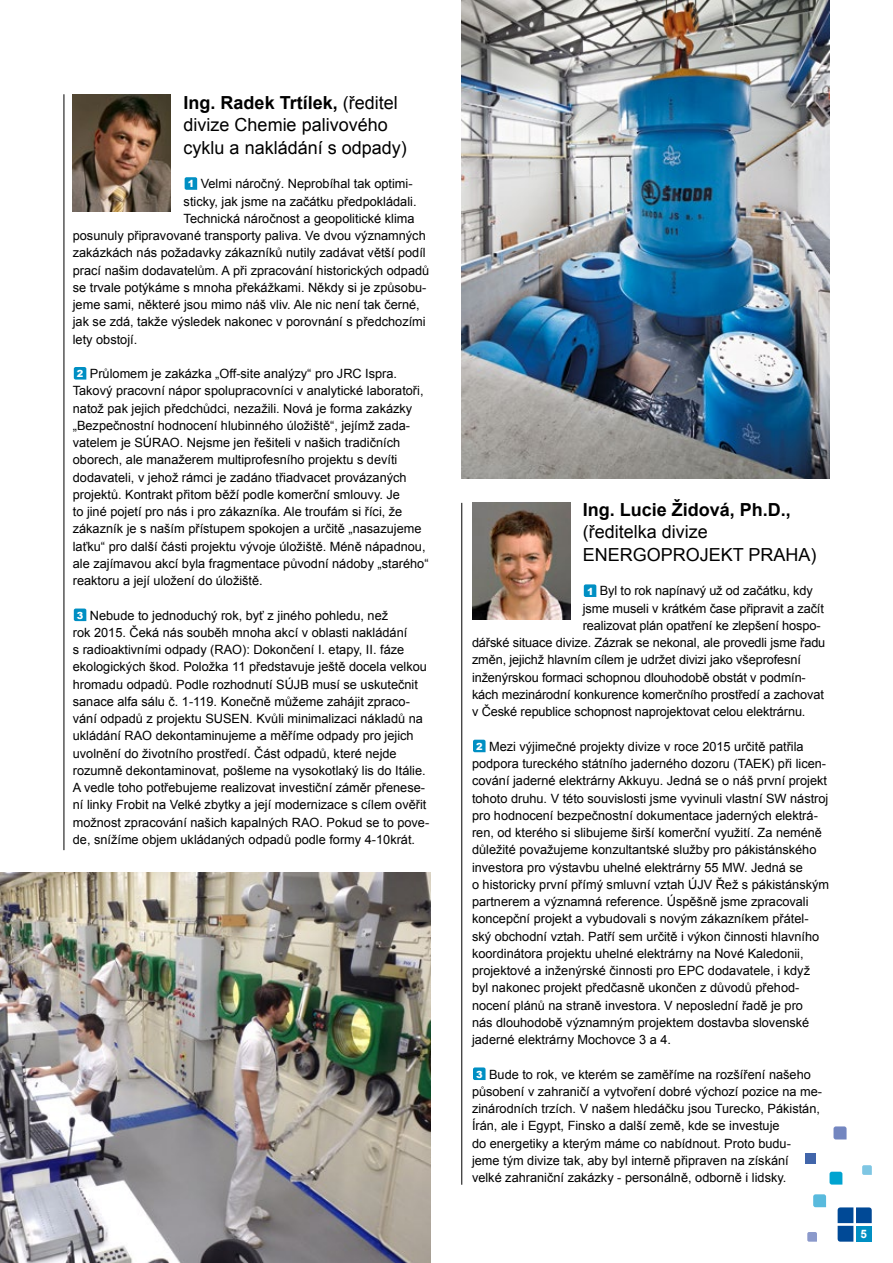
<style>
.page{position:relative;width:893px;height:1263px;background:#fff}
.page>*{position:absolute;margin:0;border:0;box-sizing:border-box;transform-origin:0 0}
.t1{font:18px/22.5px "Arial";color:#000}
.t2{font:700 18px "Arial";color:#000}
.t3{font:12.75px/17.2px "Arial";color:#000}
.t4{font:700 11.7px "Arial";color:#fff}
.s1{font-weight:700}
.s2{font-weight:900;font-size:9.75px;color:#fff}
</style>
<div class="page">
<svg style="left:838px;top:1207px;width:34px;height:35px"></svg>
<div style="left:856px;top:1226px;width:16px;height:16px;background:#008fc3"></div>
<svg style="left:829px;top:1172px;width:13px;height:12px"></svg>
<svg style="left:813px;top:1194px;width:13px;height:13px"></svg>
<svg style="left:862px;top:1165px;width:10px;height:10px"></svg>
<svg style="left:807px;top:1232px;width:10px;height:10px"></svg>
<svg style="left:833px;top:1126px;width:13px;height:13px"></svg>
<div style="left:805px;top:1153px;width:10px;height:11px;background:#4165aa"></div>
<svg style="left:185px;top:177px;width:12px;height:13px"></svg>
<svg style="left:74px;top:367px;width:12px;height:13px"></svg>
<svg style="left:74px;top:608px;width:12px;height:13px"></svg>
<svg style="left:584px;top:584px;width:12px;height:13px"></svg>
<svg style="left:473px;top:740px;width:13px;height:12px"></svg>
<svg style="left:473px;top:1067px;width:13px;height:13px"></svg>
<hr style="left:461px;top:503px;width:1px;height:682px;background:#000">
<hr style="left:64px;top:94px;width:1px;height:756px;background:#000">
<img style="left:73px;top:95px;width:98px;height:116px">
<img style="left:472px;top:503px;width:98px;height:117px">
<img style="left:462px;top:0;width:367px;height:478px">
<img style="left:0;top:872px;width:430px;height:391px">
<h1 class="t1" style="left:184px;top:91px;width:225px"><span class="s1">Ing. Radek Trtílek,</span> (ředitel divize Chemie palivového cyklu a nakládání s odpady)</h1>
<p class="t3" style="left:188px;top:175px;width:226px"><span class="s2">1</span> Velmi náročný. Neprobíhal tak optimi-</p>
<p class="t3" style="left:184px;top:193px;width:234px">sticky, jak jsme na začátku předpokládali.</p>
<p class="t3" style="left:184px;top:210px;width:233px">Technická náročnost a geopolitické klima</p>
<p class="t3" style="left:73px;top:227px;width:354px">posunuly připravované transporty paliva. Ve dvou významných</p>
<p class="t3" style="left:73px;top:244px;width:354px">zakázkách nás požadavky zákazníků nutily zadávat větší podíl</p>
<p class="t3" style="left:73px;top:262px;width:358px">prací našim dodavatelům. A při zpracování historických odpadů</p>
<p class="t3" style="left:73px;top:279px;width:355px">se trvale potýkáme s mnoha překážkami. Někdy si je způsobu-</p>
<p class="t3" style="left:73px;top:296px;width:348px">jeme sami, některé jsou mimo náš vliv. Ale nic není tak černé,</p>
<p class="t3" style="left:73px;top:313px;width:354px">jak se zdá, takže výsledek nakonec v porovnání s předchozími</p>
<p class="t3" style="left:73px;top:331px;width:66px">lety obstojí.</p>
<p class="t3" style="left:73px;top:365px;width:357px;text-indent:4px"><span class="s2">2</span> Průlomem je zakázka „Off-site analýzy“ pro JRC Ispra.<br>Takový pracovní nápor spolupracovníci v analytické laboratoři, natož pak jejich předchůdci, nezažili. Nová je forma zakázky „Bezpečnostní hodnocení hlubinného úložiště“, jejímž zada&shy;vatelem je SÚRAO. Nejsme jen řešiteli v našich tradičních oborech, ale manažerem multiprofesního projektu s devíti dodavateli, v jehož rámci je zadáno třiadvacet provázaných projektů. Kontrakt přitom běží podle komerční smlouvy. Je<br>to jiné pojetí pro nás i pro zákazníka. Ale troufám si říci, že zákazník je s naším přístupem spokojen a určitě „nasazujeme laťku“ pro další části projektu vývoje úložiště. Méně nápadnou, ale zajímavou akcí byla fragmentace původní nádoby „starého“ reaktoru a její uložení do úložiště.</p>
<p class="t3" style="left:73px;top:607px;width:358px;text-indent:4px"><span class="s2">3</span> Nebude to jednoduchý rok, byť z jiného pohledu, než<br>rok 2015. Čeká nás souběh mnoha akcí v oblasti nakládání<br>s radioaktivními odpady (RAO): Dokončení I. etapy, II. fáze ekologických škod. Položka 11 představuje ještě docela velkou hromadu odpadů. Podle rozhodnutí SÚJB musí se uskutečnit sanace alfa sálu č. 1-119. Konečně můžeme zahájit zpraco&shy;vání odpadů z projektu SUSEN. Kvůli minimalizaci nákladů na ukládání RAO dekontaminujeme a měříme odpady pro jejich uvolnění do životního prostředí. Část odpadů, které nejde rozumně dekontaminovat, pošleme na vysokotlaký lis do Itálie.<br>A vedle toho potřebujeme realizovat investiční záměr přenese&shy;ní linky Frobit na Velké zbytky a její modernizace s cílem ověřit možnost zpracování našich kapalných RAO. Pokud se to pove&shy;de, snížíme objem ukládaných odpadů podle formy 4-10krát.</p>
<h1 class="t2" style="left:583px;top:498px;width:210px">Ing. Lucie Židová, Ph.D.,</h1>
<h1 class="t1" style="left:583px;top:521px;width:235px">(ředitelka divize<br>ENERGOPROJEKT PRAHA)</h1>
<p class="t3" style="left:587px;top:582px;width:227px"><span class="s2">1</span> Byl to rok napínavý už od začátku, kdy</p>
<p class="t3" style="left:583px;top:600px;width:243px">jsme museli v krátkém čase připravit a začít</p>
<p class="t3" style="left:583px;top:617px;width:239px">realizovat plán opatření ke zlepšení hospo-</p>
<p class="t3" style="left:472px;top:634px;width:355px">dářské situace divize. Zázrak se nekonal, ale provedli jsme řadu</p>
<p class="t3" style="left:472px;top:651px;width:330px">změn, jejichž hlavním cílem je udržet divizi jako všeprofesní</p>
<p class="t3" style="left:472px;top:669px;width:335px">inženýrskou formaci schopnou dlouhodobě obstát v podmín-</p>
<p class="t3" style="left:472px;top:686px;width:353px">kách mezinárodní konkurence komerčního prostředí a zachovat</p>
<p class="t3" style="left:472px;top:703px;width:335px">v České republice schopnost naprojektovat celou elektrárnu.</p>
<p class="t3" style="left:472px;top:738px;width:359px;text-indent:4px"><span class="s2">2</span> Mezi výjimečné projekty divize v roce 2015 určitě patřila podpora tureckého státního jaderného dozoru (TAEK) při licen&shy;cování jaderné elektrárny Akkuyu. Jedná se o náš první projekt tohoto druhu. V této souvislosti jsme vyvinuli vlastní SW nástroj pro hodnocení bezpečnostní dokumentace jaderných elektrá&shy;ren, od kterého si slibujeme širší komerční využití. Za neméně důležité považujeme konzultantské služby pro pákistánského investora pro výstavbu uhelné elektrárny 55 MW. Jedná se<br>o historicky první přímý smluvní vztah ÚJV Řež s pákistánským partnerem a významná reference. Úspěšně jsme zpracovali koncepční projekt a vybudovali s novým zákazníkem přátel&shy;ský obchodní vztah. Patří sem určitě i výkon činnosti hlavního koordinátora projektu uhelné elektrárny na Nové Kaledonii, projektové a inženýrské činnosti pro EPC dodavatele, i když byl nakonec projekt předčasně ukončen z důvodů přehod&shy;nocení plánů na straně investora. V neposlední řadě je pro<br>nás dlouhodobě významným projektem dostavba slovenské jaderné elektrárny Mochovce 3 a 4.</p>
<p class="t3" style="left:472px;top:1065px;width:352px;text-indent:4px"><span class="s2">3</span> Bude to rok, ve kterém se zaměříme na rozšíření našeho působení v zahraničí a vytvoření dobré výchozí pozice na me&shy;zinárodních trzích. V našem hledáčku jsou Turecko, Pákistán, Írán, ale i Egypt, Finsko a další země, kde se investuje<br>do energetiky a kterým máme co nabídnout. Proto budu-<br>jeme tým divize tak, aby byl interně připraven na získání<br>velké zahraniční zakázky - personálně, odborně i lidsky.</p>
<p class="t4" style="left:860px;top:1226px;width:8px">5</p>
</div>
